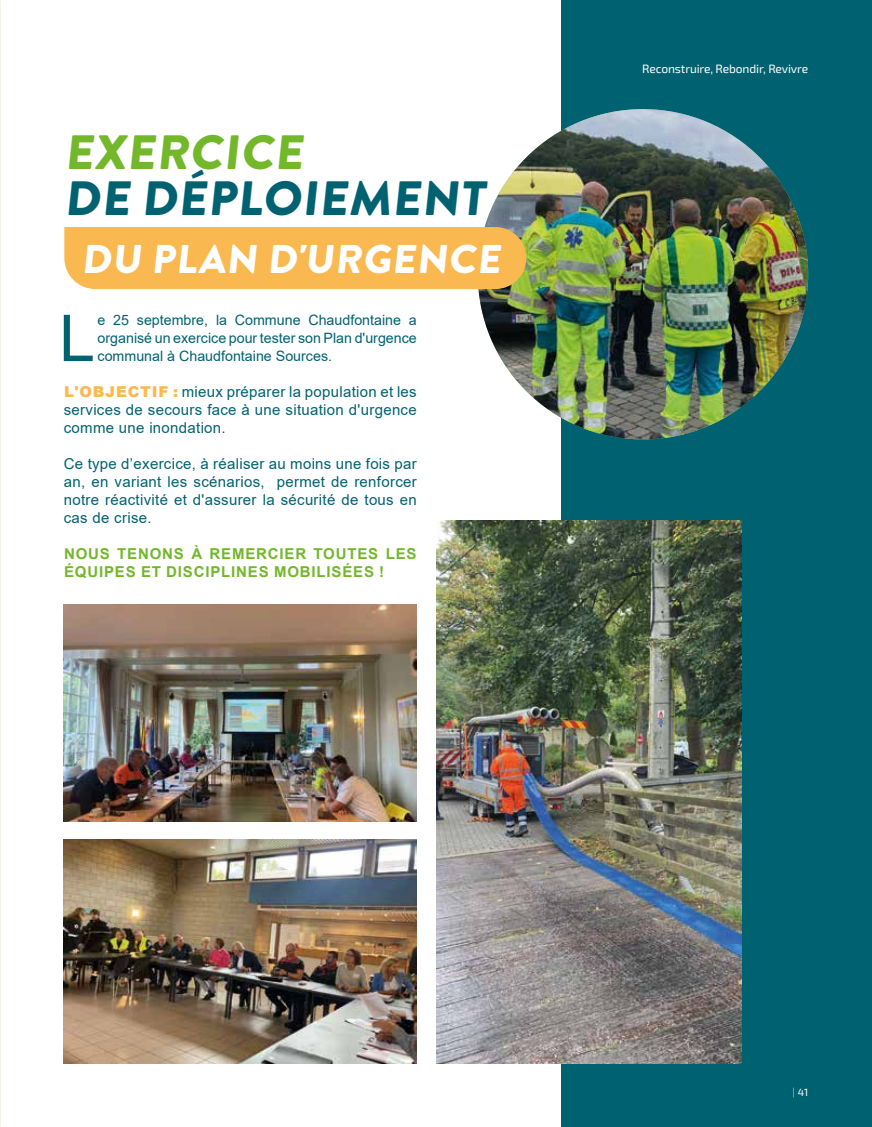
<style>
.page{position:relative;width:872px;height:1127px;background:#fff}
.page>*{position:absolute;margin:0;border:0;box-sizing:border-box;transform-origin:0 0}
.t1{font:64.5px "Arial";color:#006271}
.t2{font:900 48.15px "Brandon Grotesque";color:#006271}
.t3{font:900 48.15px "Brandon Grotesque";color:#73b72b}
.t4{font:900 40.05px "Brandon Grotesque";color:#fff}
.t5{font:15px/18px "Arial";letter-spacing:.02em;color:#006271;text-align:justify}
.t6{font:700 15px/18px "Arial";letter-spacing:.055em;color:#73b72b}
.t7{font:14.25px/18px "Arial";color:#006271;text-align:justify}
.t8{font:12px "Exo 2";letter-spacing:-.01em;color:#fff}
.t9{font:10.5px "Exo 2";color:#fff}
.s1{font-weight:900;color:#fab950}
.s2{font-family:"Linux Libertine G"}
</style>
<div class="page">
<div style="left:561px;top:0;width:311px;height:1127px;background:#006271"></div>
<img style="left:478px;top:109px;width:330px;height:330px;border-radius:165px">
<img style="left:64px;top:604px;width:353px;height:218px">
<div style="left:64px;top:227px;width:462px;height:62px;background:#fab950"></div>
<img style="left:436px;top:520px;width:305px;height:543px">
<img style="left:64px;top:840px;width:353px;height:223px">
<h2 class="t3" style="left:65px;top:119px;width:247px">EXERCICE</h2>
<h2 class="t2" style="left:65px;top:165px;width:429px">DE DÉPLOIEMENT</h2>
<h3 class="t4" style="left:82px;top:231px;width:426px">DU PLAN D'URGENCE</h3>
<h1 class="t1" style="left:59px;top:294px;width:37px">L</h1>
<p class="t7" style="left:98px;top:311px;width:321px">e 25 septembre, la Commune Chaudfontaine a organisé un exercice pour tester son Plan d'urgence communal à Chaudfontaine Sources.</p>
<p class="t5" style="left:64px;top:383px;width:354px"><span class="s1">L'OBJECTIF :</span> mieux préparer la population et les services de secours face à une situation d'urgence comme une inondation.</p>
<p class="t5" style="left:64px;top:455px;width:354px">Ce type d’exercice, à réaliser au moins une fois par an, en variant les scénarios, permet de renforcer notre réactivité et d'assurer la sécurité de tous en cas de crise.</p>
<p class="t6" style="left:64px;top:545px;width:354px">NOUS TENONS À REMERCIER TOUTES LES<br>ÉQUIPES ET DISCIPLINES MOBILISÉES !</p>
<p class="t8" style="left:642px;top:62px;width:167px">Reconstruire, Rebondir, Revivre</p>
<p class="t9" style="left:793px;top:1086px;width:17px"><span class="s2">|</span> 41</p>
</div>
